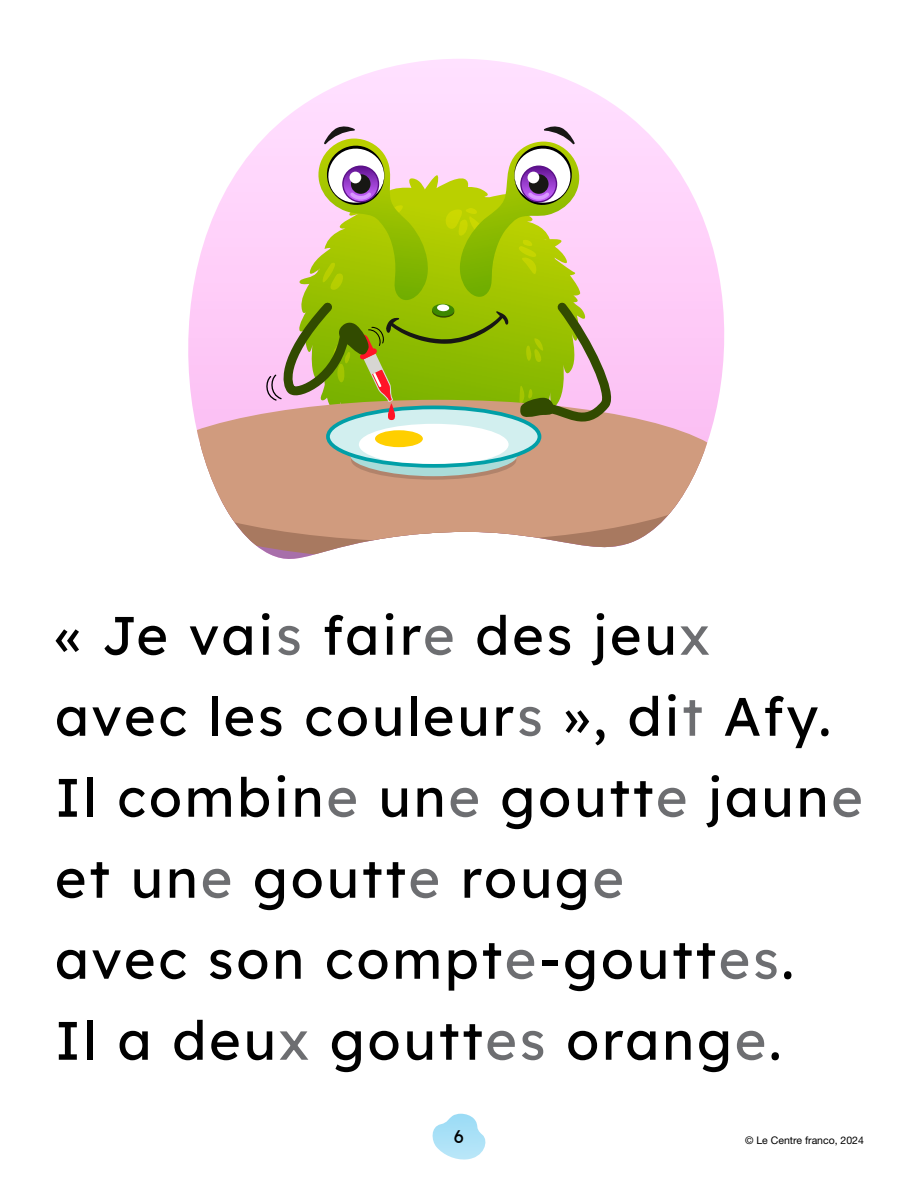
<style>
.page{position:relative;width:918px;height:1188px;background:#fff}
.page>*{position:absolute;margin:0;border:0;box-sizing:border-box;transform-origin:0 0}
.t1{font:54px "Lexend";letter-spacing:.05em;color:#000}
.t2{font:18px "Lexend";color:#000}
.t3{font:10.5px "Helvetica Neue LT Std";color:#000}
.s1{color:#6d6e71}
</style>
<div class="page">
<svg style="left:432px;top:1114px;width:54px;height:46px"></svg>
<svg style="left:188px;top:59px;width:537px;height:360px"></svg>
<svg style="left:194px;top:419px;width:520px;height:24px"></svg>
<svg style="left:143px;top:400px;width:589px;height:142px"></svg>
<svg style="left:218px;top:125px;width:466px;height:434px;background:#cdbd93"></svg>
<div style="left:375px;top:430px;width:48px;height:17px;background:#ffcf00;border-radius:50%"></div>
<p class="t1" style="left:55px;top:596px;width:657px">« Je vai<span class="s1">s</span> fair<span class="s1">e</span> des jeu<span class="s1">x</span></p>
<p class="t1" style="left:55px;top:677px;width:778px">avec les couleur<span class="s1">s</span> », di<span class="s1">t</span> Afy.</p>
<p class="t1" style="left:55px;top:758px;width:810px">Il combin<span class="s1">e</span> un<span class="s1">e</span> goutt<span class="s1">e</span> jaun<span class="s1">e</span></p>
<p class="t1" style="left:55px;top:839px;width:571px">et un<span class="s1">e</span> goutt<span class="s1">e</span> roug<span class="s1">e</span></p>
<p class="t1" style="left:55px;top:920px;width:740px">avec son compt<span class="s1">e</span>-goutt<span class="s1">es</span>.</p>
<p class="t1" style="left:55px;top:1001px;width:728px">Il a deu<span class="s1">x</span> goutt<span class="s1">es</span> orang<span class="s1">e</span>.</p>
<p class="t2" style="left:454px;top:1124px;width:12px">6</p>
<p class="t3" style="left:745px;top:1134px;width:120px">© Le Centre franco, 2024</p>
</div>
